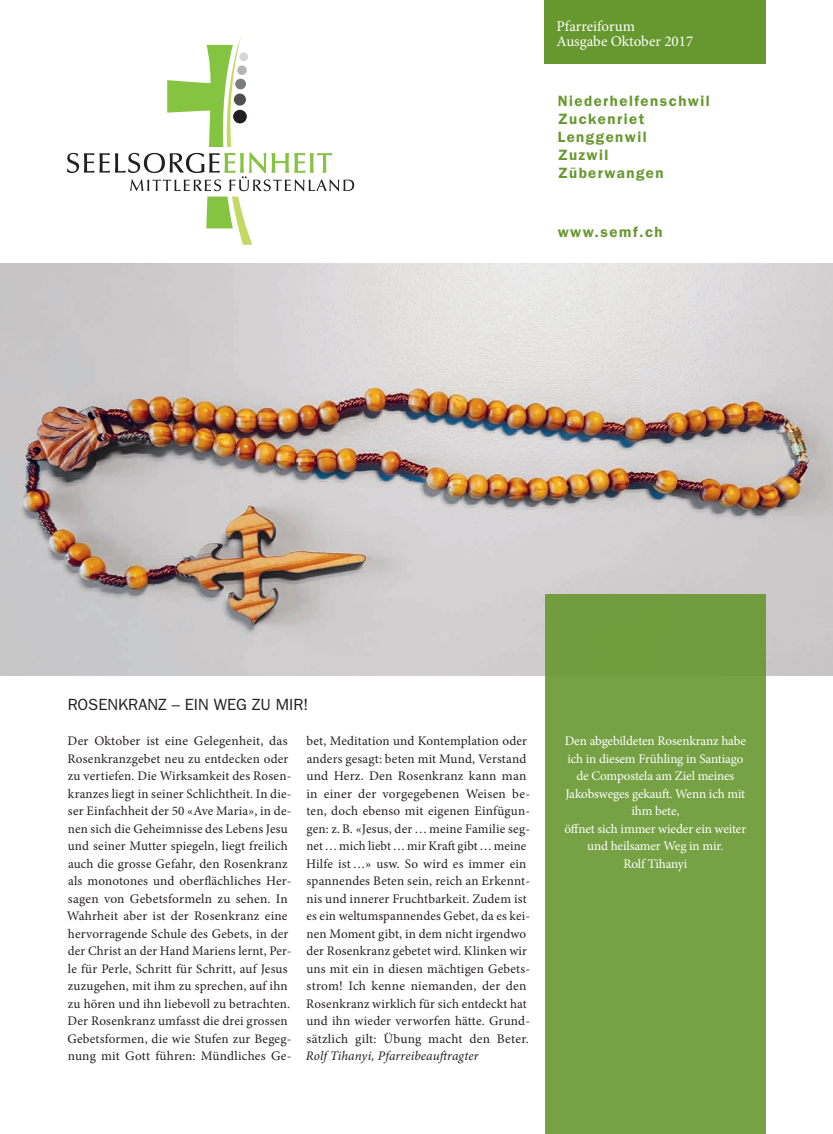
<style>
.page{position:relative;width:833px;height:1134px;background:#fff}
.page>*{position:absolute;margin:0;border:0;box-sizing:border-box;transform-origin:0 0}
.t1{font:16.25px "ITC Franklin Gothic Std";color:#231f20}
.t2{font:600 15px/18px "ITC Franklin Gothic Std";letter-spacing:.1em;color:#679830}
.t3{font:15px/15px "Minion Pro";color:#fff}
.t4{font:13.12px/17.5px "Minion Pro";letter-spacing:.015em;color:#231f20}
.t5{font:13.12px/17.5px "Minion Pro";letter-spacing:-.01em;color:#fff;text-align:center}
.t6{font:italic 13.12px "Minion Pro";letter-spacing:.005em;color:#231f20}
</style>
<div class="page">
<img style="left:0;top:264px;width:833px;height:411px">
<div style="left:233px;top:110px;width:14px;height:13px;background:#231f20;border-radius:50%"></div>
<div style="left:234px;top:94px;width:12px;height:12px;background:#4e4f50;border-radius:50%"></div>
<div style="left:235px;top:79px;width:11px;height:10px;background:#7a7c7f;border-radius:50%"></div>
<div style="left:237px;top:66px;width:10px;height:9px;background:#b4b5b8;border-radius:50%"></div>
<div style="left:239px;top:52px;width:9px;height:9px;background:#d4d5d7;border-radius:50%"></div>
<svg style="left:167px;top:36px;width:74px;height:111px"></svg>
<svg style="left:67px;top:153px;width:287px;height:92px"></svg>
<div style="left:544px;top:0;width:221px;height:64px;background:#679830"></div>
<div style="left:545px;top:594px;width:220px;height:540px;background:#76a245"></div>
<p class="t3" style="left:556px;top:19px;width:138px">Pfarreiforum<br>Ausgabe Oktober 2017</p>
<p class="t2" style="left:557px;top:92px;width:154px">Niederhelfenschwil<br>Zuckenriet<br>Lenggenwil<br>Zuzwil<br>Züberwangen</p>
<p class="t2" style="left:557px;top:222px;width:107px">www.semf.ch</p>
<p class="t1" style="left:68px;top:695px;width:242px">ROSENKRANZ – EIN WEG ZU MIR!</p>
<p class="t4" style="left:67px;top:732px;width:226px">Der Oktober ist eine Gelegenheit, das Rosenkranzgebet neu zu entdecken oder zu vertiefen. Die Wirksamkeit des Rosen&shy;kranzes liegt in seiner Schlichtheit. In die&shy;ser Einfachheit der 50 «Ave Maria», in de&shy;nen sich die Geheimnisse des Lebens Jesu und seiner Mutter spiegeln, liegt freilich auch die grosse Gefahr, den Rosenkranz als monotones und oberflächliches Her&shy;sagen von Gebetsformeln zu sehen. In Wahrheit aber ist der Rosenkranz eine hervorragende Schule des Gebets, in der der Christ an der Hand Mariens lernt, Per&shy;le für Perle, Schritt für Schritt, auf Jesus zuzugehen, mit ihm zu sprechen, auf ihn zu hören und ihn liebevoll zu betrachten.<br>Der Rosenkranz umfasst die drei grossen Gebetsformen, die wie Stufen zur Begeg&shy;nung mit Gott führen: Mündliches Ge-</p>
<p class="t4" style="left:306px;top:732px;width:225px">bet, Meditation und Kontemplation oder anders gesagt: beten mit Mund, Verstand und Herz. Den Rosenkranz kann man in einer der vorgegebenen Weisen be&shy;ten, doch ebenso mit eigenen Einfügun&shy;gen: z. B. «Jesus, der…meine Familie seg&shy;net…mich liebt…mir Kraft gibt…meine Hilfe ist…» usw. So wird es immer ein spannendes Beten sein, reich an Erkennt&shy;nis und innerer Fruchtbarkeit. Zudem ist es ein weltumspannendes Gebet, da es kei&shy;nen Moment gibt, in dem nicht irgendwo der Rosenkranz gebetet wird. Klinken wir uns mit ein in diesen mächtigen Gebets&shy;strom! Ich kenne niemanden, der den Rosenkranz wirklich für sich entdeckt hat und ihn wieder verworfen hätte. Grund&shy;sätzlich gilt: Übung macht den Beter.</p>
<p class="t6" style="left:306px;top:1047px;width:174px">Rolf Tihanyi, Pfarreibeauftragter</p>
<p class="t5" style="left:564px;top:732px;width:183px">Den abgebildeten Rosenkranz habe ich in diesem Frühling in Santiago de Compostela am Ziel meines<br>Jakobsweges gekauft. Wenn ich mit ihm bete,<br>öffnet sich immer wieder ein weiter und heilsamer Weg in mir.<br>Rolf Tihanyi</p>
</div>
